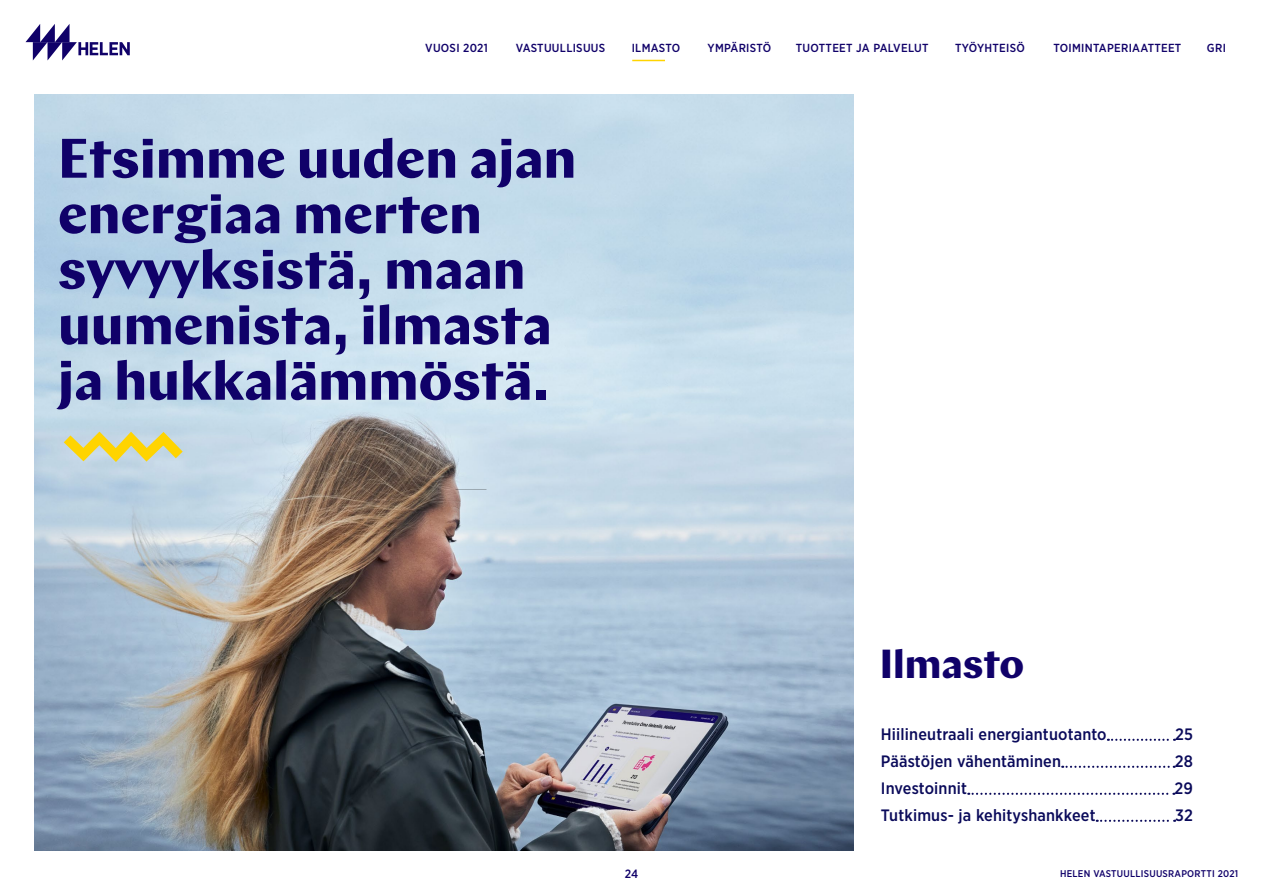
<style>
.page{position:relative;width:1263px;height:893px;background:#fff}
.page>*{position:absolute;margin:0;border:0;box-sizing:border-box;transform-origin:0 0}
.t1{font:700 55.5px "Chap";color:#100169}
.Pääotsikko{font:700 40.5px "Chap";color:#100169}
.t2{font:500 16.5px "Gotham Narrow";letter-spacing:.01em;color:#0a0a5a}
.t3{font:500 12px "Gotham Narrow";color:#100169}
.t4{font:500 11.7px "Gotham Narrow";letter-spacing:.025em;color:#100169}
.t5{font:500 9.75px "Gotham Narrow";letter-spacing:.025em;color:#100169}
</style>
<div class="page">
<svg style="left:26px;top:24px;width:104px;height:36px"></svg>
<hr style="left:632px;top:60px;width:33px;height:1px;background:#ffd400">
<img style="left:34px;top:94px;width:820px;height:756px">
<svg style="left:54px;top:425px;width:139px;height:44px;background:#d1d5ab"></svg>
<svg style="left:1108px;top:739px;width:67px;height:2px"></svg>
<svg style="left:1062px;top:766px;width:113px;height:2px"></svg>
<svg style="left:968px;top:793px;width:206px;height:2px"></svg>
<svg style="left:1097px;top:820px;width:78px;height:2px"></svg>
<p class="t4" style="left:425px;top:41px;width:64px">VUOSI 2021</p>
<p class="t4" style="left:516px;top:41px;width:91px">VASTUULLISUUS</p>
<p class="t4" style="left:632px;top:41px;width:50px">ILMASTO</p>
<p class="t4" style="left:707px;top:41px;width:65px">YMPÄRISTÖ</p>
<p class="t4" style="left:796px;top:41px;width:134px">TUOTTEET JA PALVELUT</p>
<p class="t4" style="left:955px;top:41px;width:71px">TYÖYHTEISÖ</p>
<p class="t4" style="left:1053px;top:41px;width:129px">TOIMINTAPERIAATTEET</p>
<p class="t4" style="left:1207px;top:41px;width:20px">GRI</p>
<p class="t1" style="left:58px;top:122px;width:520px">Etsimme uuden ajan</p>
<p class="t1" style="left:58px;top:178px;width:425px">energiaa merten</p>
<p class="t1" style="left:58px;top:233px;width:469px">syvyyksistä, maan</p>
<p class="t1" style="left:58px;top:289px;width:495px">uumenista, ilmasta</p>
<p class="t1" style="left:58px;top:344px;width:493px">ja hukkalämmöstä.</p>
<p class="Pääotsikko" style="left:880px;top:638px;width:146px">Ilmasto</p>
<p class="t2" style="left:881px;top:723px;width:227px">Hiilineutraali energiantuotanto</p>
<p class="t2" style="left:1175px;top:723px;width:19px">25</p>
<p class="t2" style="left:881px;top:750px;width:182px">Päästöjen vähentäminen</p>
<p class="t2" style="left:1175px;top:750px;width:20px">28</p>
<p class="t2" style="left:881px;top:777px;width:88px">Investoinnit</p>
<p class="t2" style="left:1174px;top:777px;width:20px">29</p>
<p class="t2" style="left:881px;top:804px;width:216px">Tutkimus- ja kehityshankkeet</p>
<p class="t2" style="left:1175px;top:804px;width:19px">32</p>
<p class="t3" style="left:625px;top:867px;width:15px">24</p>
<p class="t5" style="left:1060px;top:867px;width:180px">HELEN VASTUULLISUUSRAPORTTI 2021</p>
</div>
